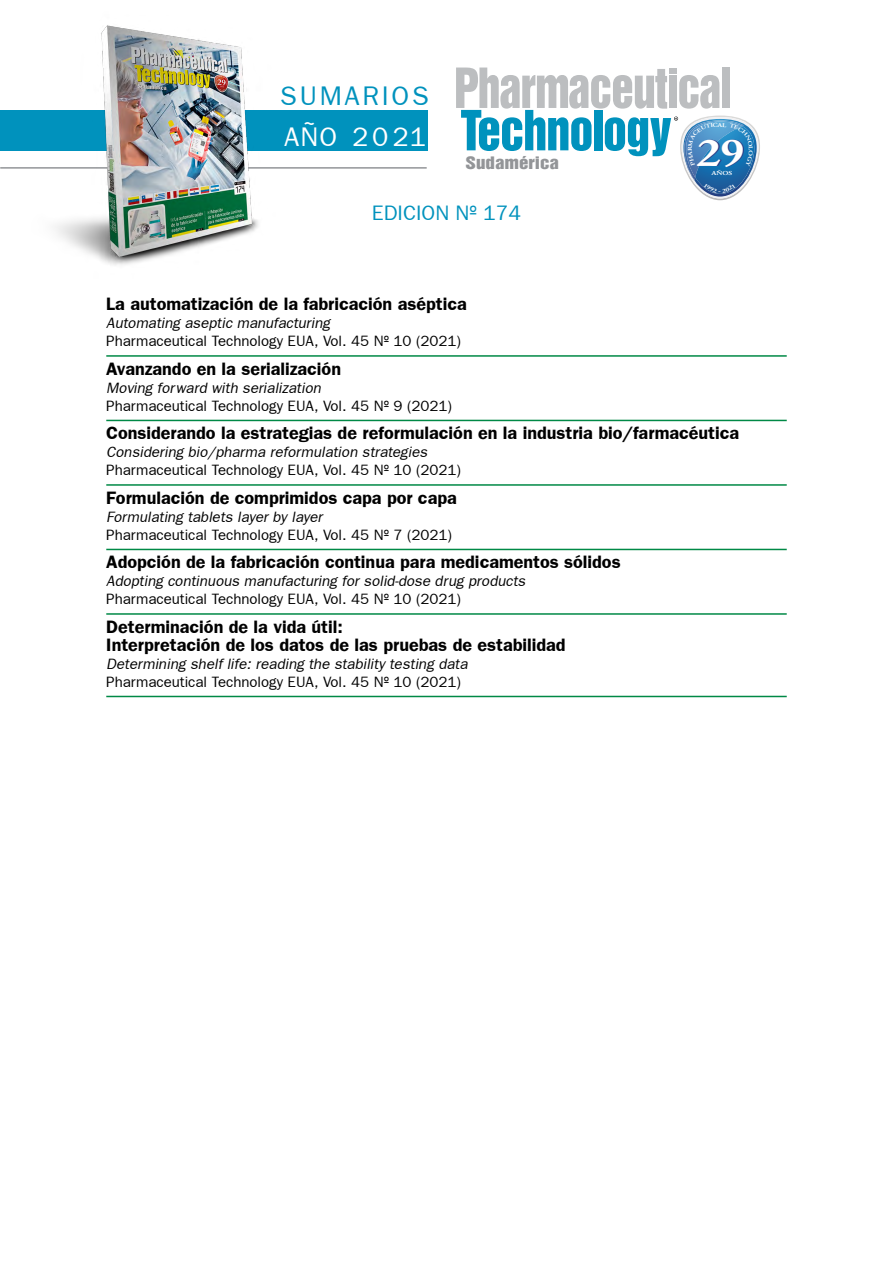
<style>
.page{position:relative;width:893px;height:1263px;background:#fff}
.page>*{position:absolute;margin:0;border:0;box-sizing:border-box;transform-origin:0 0}
.t1{font:40.35px "Garamond Wd";color:#fff}
.t2{font:27px "Frankfurt Gothic Plain";letter-spacing:.1em;color:#0092bd}
.t3{font:27px "Frankfurt Gothic Plain";letter-spacing:.095em;color:#fff}
.t4{font:21px "Frankfurt Gothic Plain";color:#0092bd}
.t5{font:700 18px/18px "Frankfurt Gothic";color:#000}
.t6{font:15.75px "Switzerland Inserat Plain";color:#939598;scale:1.2 1}
.t7{font:15px "Frankfurt Gothic Plain";color:#000}
.t8{font:italic 15px "Frankfurt Gothic Plain";color:#000}
.t9{font:6px "Garamond Wd";color:#fff}
.t10{font:5.85px "Garamond Wd";color:#fff}
</style>
<div class="page">
<div style="left:0;top:110px;width:427px;height:41px;background:#0092bd"></div>
<hr style="left:0;top:167px;width:427px;height:2px;background:#939598">
<img style="left:20px;top:25px;width:255px;height:240px">
<hr style="left:106px;top:355px;width:681px;height:2px;background:#008946">
<hr style="left:106px;top:420px;width:681px;height:1px;background:#008946">
<hr style="left:106px;top:484px;width:681px;height:2px;background:#008946">
<hr style="left:106px;top:549px;width:681px;height:1px;background:#008946">
<hr style="left:106px;top:613px;width:681px;height:2px;background:#008946">
<hr style="left:106px;top:696px;width:681px;height:1px;background:#008946">
<svg style="left:456px;top:68px;width:304px;height:132px"></svg>
<h2 class="t2" style="left:280px;top:80px;width:148px">Sumarios</h2>
<h2 class="t3" style="left:284px;top:122px;width:143px">AÑO 2021</h2>
<p class="t6" style="left:466px;top:153px;width:79px">Sudamérica</p>
<p class="t4" style="left:372px;top:201px;width:151px">EDICION Nº 174</p>
<p class="t10" style="left:718px;top:121px;width:6px">A</p>
<h1 class="t1" style="left:697px;top:130px;width:49px">29</h1>
<p class="t9" style="left:711px;top:170px;width:22px">AÑOS</p>
<p class="t5" style="left:106px;top:294px;width:362px">La automatización de la fabricación aséptica</p>
<p class="t8" style="left:106px;top:314px;width:228px">Automating aseptic manufacturing</p>
<p class="t7" style="left:106px;top:332px;width:356px">Pharmaceutical Technology EUA, Vol. 45 Nº 10 (2021)</p>
<p class="t5" style="left:106px;top:359px;width:236px">Avanzando en la serialización</p>
<p class="t8" style="left:106px;top:379px;width:219px">Moving forward with serialization</p>
<p class="t7" style="left:106px;top:397px;width:347px">Pharmaceutical Technology EUA, Vol. 45 Nº 9 (2021)</p>
<p class="t5" style="left:106px;top:423px;width:634px">Considerando la estrategias de reformulación en la industria bio/farmacéutica</p>
<p class="t8" style="left:106px;top:443px;width:325px">Considering bio/pharma reformulation strategies</p>
<p class="t7" style="left:106px;top:461px;width:356px">Pharmaceutical Technology EUA, Vol. 45 Nº 10 (2021)</p>
<p class="t5" style="left:106px;top:488px;width:352px">Formulación de comprimidos capa por capa</p>
<p class="t8" style="left:106px;top:508px;width:220px">Formulating tablets layer by layer</p>
<p class="t7" style="left:106px;top:526px;width:347px">Pharmaceutical Technology EUA, Vol. 45 Nº 7 (2021)</p>
<p class="t5" style="left:106px;top:552px;width:516px">Adopción de la fabricación continua para medicamentos sólidos</p>
<p class="t8" style="left:106px;top:572px;width:423px">Adopting continuous manufacturing for solid-dose drug products</p>
<p class="t7" style="left:106px;top:590px;width:356px">Pharmaceutical Technology EUA, Vol. 45 Nº 10 (2021)</p>
<p class="t5" style="left:106px;top:617px;width:461px">Determinación de la vida útil:<br>Interpretación de los datos de las pruebas de estabilidad</p>
<p class="t8" style="left:106px;top:655px;width:366px">Determining shelf life: reading the stability testing data</p>
<p class="t7" style="left:106px;top:673px;width:356px">Pharmaceutical Technology EUA, Vol. 45 Nº 10 (2021)</p>
</div>
